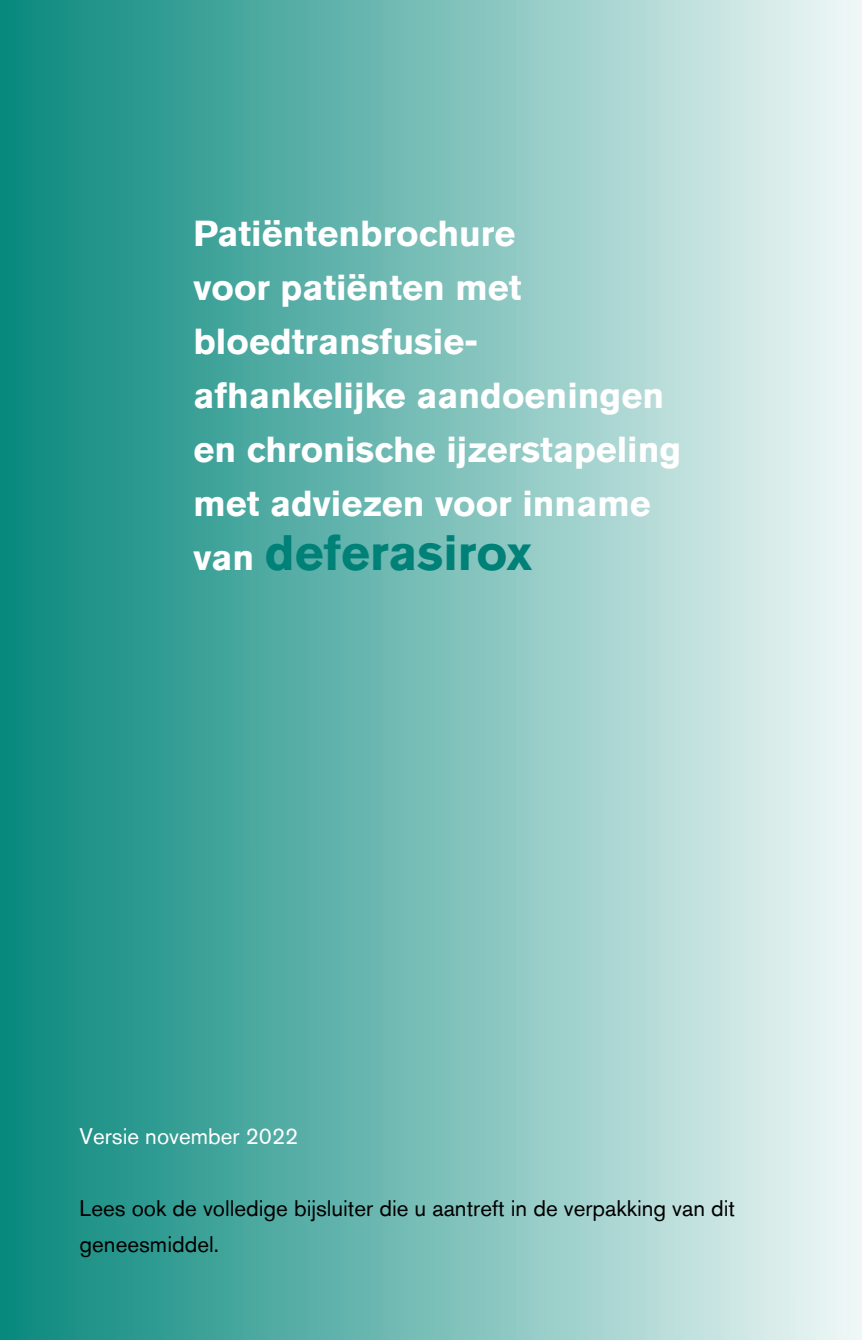
<style>
.page{position:relative;width:862px;height:1340px;background:#fff}
.page>*{position:absolute;margin:0;border:0;box-sizing:border-box;transform-origin:0 0}
.t1{font:700 49.5px "Akzidenz Grotesk Std";color:#008178}
.t2{font:700 36px/54px "Akzidenz Grotesk Std";color:#fff}
.t3{font:22.5px/36px "Akzidenz Grotesk Std";color:#000}
.t4{font:22.5px "Akzidenz Grotesk Std";color:#fff}
.s1{font-size:36px;color:#fff}
</style>
<div class="page">
<div style="left:0;top:0;width:861px;height:1339px;background:linear-gradient(to right,#07887c,#eff7f6)"></div>
<p class="t2" style="left:193px;top:207px;width:489px">Patiëntenbrochure<br>voor patiënten met bloedtransfusie&shy;afhankelijke aandoeningen en chronische ijzerstapeling met adviezen voor inname</p>
<h1 class="t1" style="left:193px;top:524px;width:340px"><span class="s1">van</span> deferasirox</h1>
<p class="t4" style="left:80px;top:1123px;width:220px">Versie november 2022</p>
<p class="t3" style="left:80px;top:1190px;width:656px">Lees ook de volledige bijsluiter die u aantreft in de verpakking van dit geneesmiddel.</p>
</div>
